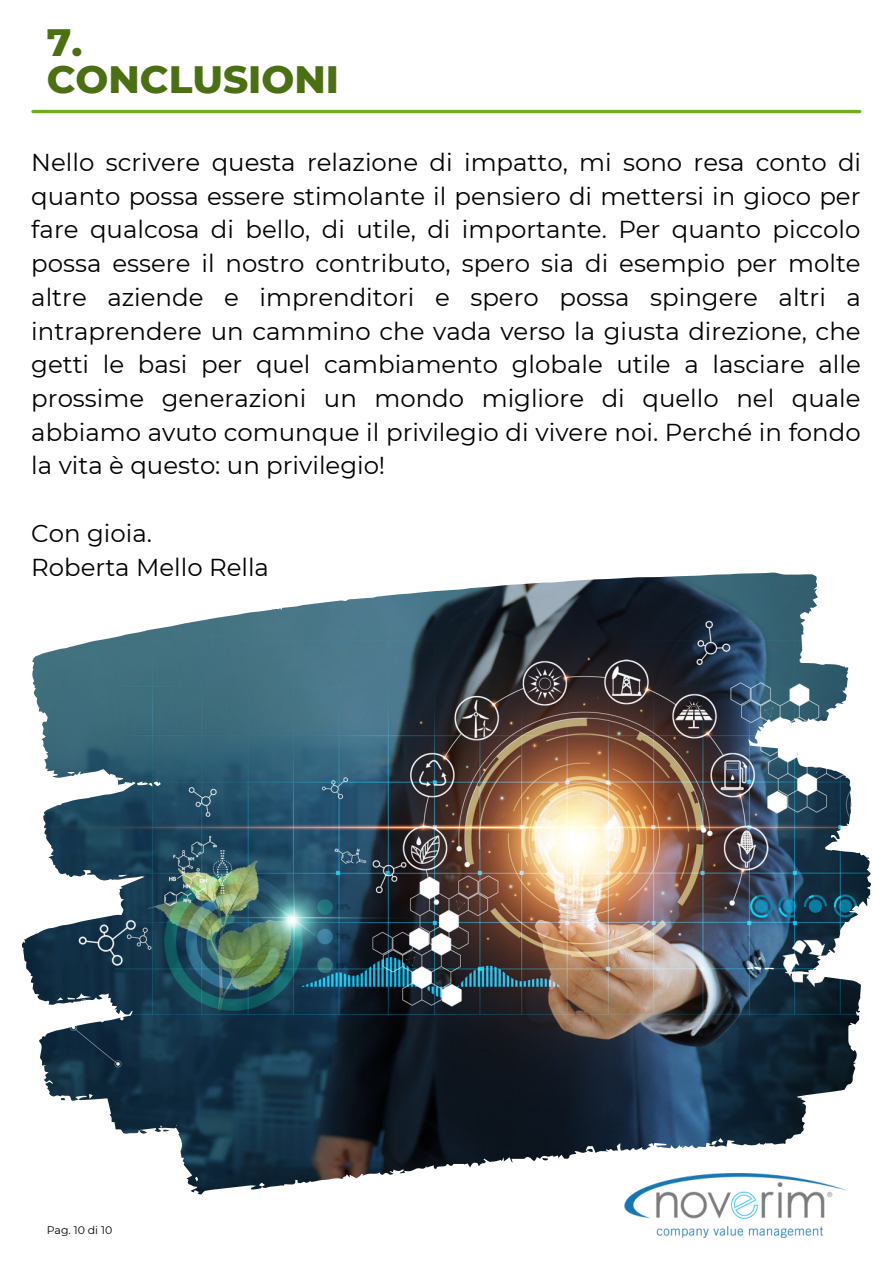
<style>
.page{position:relative;width:893px;height:1264px;background:#fff}
.page>*{position:absolute;margin:0;border:0;box-sizing:border-box;transform-origin:0 0}
.t1{font:800 39px "Montserrat";color:#4a7012}
.t2{font:24.45px/33.8px "Montserrat";color:#000;text-align:justify}
.t3{font:10.95px "Montserrat";color:#000}
</style>
<div class="page">
<img style="left:22px;top:109px;width:849px;height:1129px">
<hr style="left:33px;top:110px;width:826px;height:3px;background:#72ab1c">
<img style="left:624px;top:1173px;width:222px;height:64px">
<div style="left:1px;top:134px;width:471px;height:438px;background:#fff"></div>
<img style="left:748px;top:606px;width:122px;height:271px">
<p class="t1" style="left:47px;top:18px;width:37px">7.</p>
<p class="t1" style="left:47px;top:56px;width:294px">CONCLUSIONI</p>
<p class="t2" style="left:31px;top:145px;width:831px">Nello scrivere questa relazione di impatto, mi sono resa conto di quanto possa essere stimolante il pensiero di mettersi in gioco per fare qualcosa di bello, di utile, di importante. Per quanto piccolo possa essere il nostro contributo, spero sia di esempio per molte altre aziende e imprenditori e spero possa spingere altri a intraprendere un cammino che vada verso la giusta direzione, che getti le basi per quel cambiamento globale utile a lasciare alle prossime generazioni un mondo migliore di quello nel quale abbiamo avuto comunque il privilegio di vivere noi. Perché in fondo la vita è questo: un privilegio!</p>
<p class="t2" style="left:31px;top:516px;width:122px">Con gioia.</p>
<p class="t2" style="left:31px;top:550px;width:239px">Roberta Mello Rella</p>
<p class="t3" style="left:47px;top:1222px;width:67px">Pag. 10 di 10</p>
</div>
